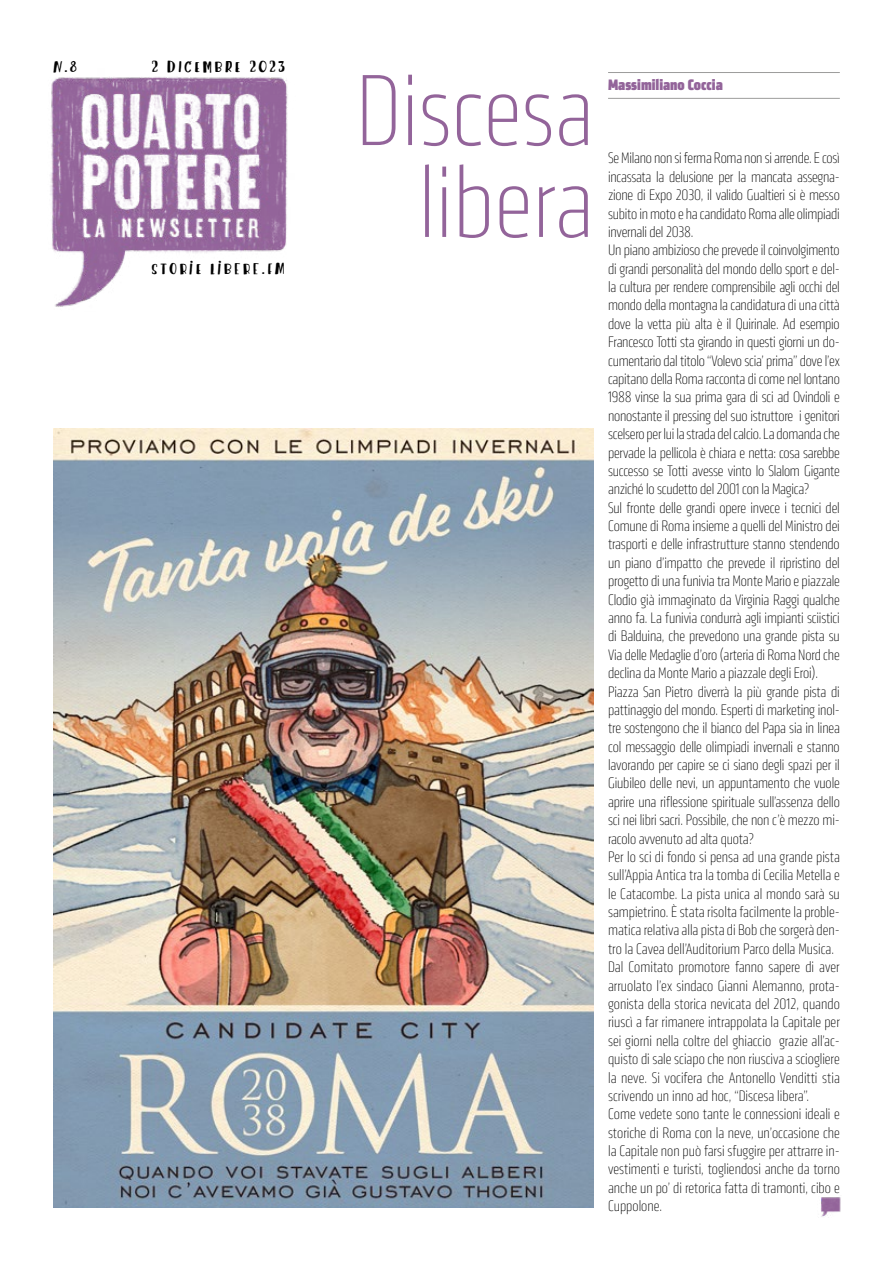
<style>
.page{position:relative;width:893px;height:1263px;background:#fff}
.page>*{position:absolute;margin:0;border:0;box-sizing:border-box;transform-origin:0 0}
.t1{font:200 condensed 105px/91.8px "Klavika Display";color:#93649a;text-align:center}
.t2{font:18.75px "Blueshift Stick";letter-spacing:.12em;color:#000}
.t3{font:200 condensed 15.75px/18.5px "Klavika Display";letter-spacing:-.01em;color:#000}
.t4{font:900 condensed 15.75px "Klavika Display";color:#93649a}
</style>
<div class="page">
<hr style="left:608px;top:72px;width:232px;height:1px;background:#9d9d9c">
<hr style="left:608px;top:98px;width:232px;height:1px;background:#9d9d9c">
<img style="left:50px;top:77px;width:238px;height:230px">
<img style="left:821px;top:1197px;width:20px;height:20px">
<img style="left:53px;top:428px;width:540px;height:779px">
<p class="t2" style="left:53px;top:57px;width:26px">N.8</p>
<p class="t2" style="left:151px;top:57px;width:135px">2 DICEMBRE 2023</p>
<p class="t2" style="left:152px;top:259px;width:135px">STORIE LIBERE.FM</p>
<h1 class="t1" style="left:355px;top:67px;width:240px">Discesa libera</h1>
<p class="t4" style="left:608px;top:75px;width:116px">Massimiliano Coccia</p>
<p class="t3" style="left:608px;top:149px;width:233px">Se Milano non si ferma Roma non si arrende. E così incassata la delusione per la mancata assegna&shy;zione di Expo 2030, il valido Gualtieri si è messo subito in moto e ha candidato Roma alle olimpiadi invernali del 2038.<br>Un piano ambizioso che prevede il coinvolgimento di grandi personalità del mondo dello sport e del&shy;la cultura per rendere comprensibile agli occhi del mondo della montagna la candidatura di una città dove la vetta più alta è il Quirinale. Ad esempio Francesco Totti sta girando in questi giorni un do&shy;cumentario dal titolo “Volevo scia’ prima” dove l’ex capitano della Roma racconta di come nel lontano 1988 vinse la sua prima gara di sci ad Ovindoli e nonostante il pressing del suo istruttore i genitori scelsero per lui la strada del calcio. La domanda che pervade la pellicola è chiara e netta: cosa sarebbe successo se Totti avesse vinto lo Slalom Gigante anziché lo scudetto del 2001 con la Magica?<br>Sul fronte delle grandi opere invece i tecnici del Comune di Roma insieme a quelli del Ministro dei trasporti e delle infrastrutture stanno stendendo un piano d’impatto che prevede il ripristino del progetto di una funivia tra Monte Mario e piazzale Clodio già immaginato da Virginia Raggi qualche anno fa. La funivia condurrà agli impianti sciistici di Balduina, che prevedono una grande pista su Via delle Medaglie d’oro (arteria di Roma Nord che declina da Monte Mario a piazzale degli Eroi).<br>Piazza San Pietro diverrà la più grande pista di pattinaggio del mondo. Esperti di marketing inol&shy;tre sostengono che il bianco del Papa sia in linea col messaggio delle olimpiadi invernali e stanno lavorando per capire se ci siano degli spazi per il Giubileo delle nevi, un appuntamento che vuole aprire una riflessione spirituale sull’assenza dello sci nei libri sacri. Possibile, che non c’è mezzo mi&shy;racolo avvenuto ad alta quota?<br>Per lo sci di fondo si pensa ad una grande pista sull’Appia Antica tra la tomba di Cecilia Metella e le Catacombe. La pista unica al mondo sarà su sampietrino. È stata risolta facilmente la proble&shy;matica relativa alla pista di Bob che sorgerà den&shy;tro la Cavea dell’Auditorium Parco della Musica.<br>Dal Comitato promotore fanno sapere di aver arruolato l’ex sindaco Gianni Alemanno, prota&shy;gonista della storica nevicata del 2012, quando riuscì a far rimanere intrappolata la Capitale per sei giorni nella coltre del ghiaccio grazie all’ac&shy;quisto di sale sciapo che non riusciva a sciogliere la neve. Si vocifera che Antonello Venditti stia scrivendo un inno ad hoc, “Discesa libera”.<br>Come vedete sono tante le connessioni ideali e storiche di Roma con la neve, un’occasione che la Capitale non può farsi sfuggire per attrarre in&shy;vestimenti e turisti, togliendosi anche da torno anche un po’ di retorica fatta di tramonti, cibo e Cuppolone.</p>
</div>
